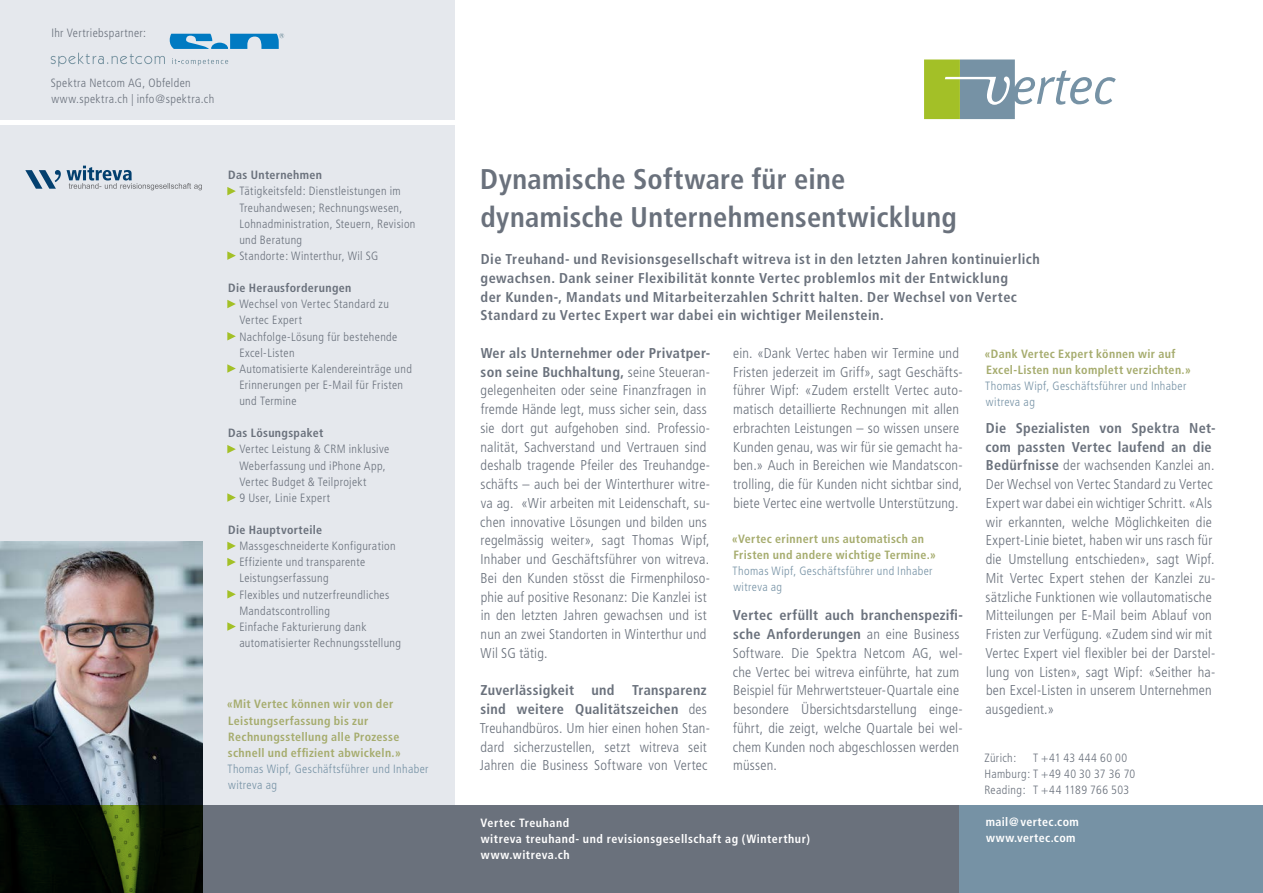
<style>
.page{position:relative;width:1263px;height:893px;background:#fff}
.page>*{position:absolute;margin:0;border:0;box-sizing:border-box;transform-origin:0 0}
.Obertitel{font:700 condensed 28.5px "Frutiger";letter-spacing:.01em;color:#6a717c}
.Lauftext_Block{font:300 condensed 14.25px/18.8px "Frutiger";letter-spacing:.015em;color:#6a717c}
.Titel_Lead{font:700 condensed 14.25px "Frutiger";letter-spacing:.035em;color:#6a717c}
.Text_klein{font:300 condensed 12px "Frutiger";letter-spacing:.03em;color:#6a717c}
.Zitat_im_Lauftext{font:700 condensed 12px/16.2px "Frutiger";letter-spacing:.025em;color:#a6ac6e}
.Titel_klein{font:300 condensed 12px/16.2px "Frutiger";letter-spacing:.03em;color:#6a717c}
.Titel_klein-2{font:700 condensed 12px/16.2px "Frutiger";letter-spacing:.04em;color:#fff}
.Zitat_im_Lauftext-2{font:300 condensed 12px/16.2px "Frutiger";letter-spacing:.03em;color:#7692a5}
.Titel_klein-3{font:700 condensed 12px "Frutiger";letter-spacing:.025em;color:#6a717c}
.Name_im_Lauftext{font:300 condensed 12px "Frutiger";letter-spacing:.03em;color:#7692a5}
.s1{font-weight:700}
</style>
<div class="page">
<div style="left:0;top:125px;width:455px;height:680px;background:#e5e8ed"></div>
<div style="left:0;top:0;width:455px;height:119px;background:#e5e8ed"></div>
<div style="left:202px;top:805px;width:758px;height:88px;background:#6a717c"></div>
<div style="left:960px;top:805px;width:303px;height:88px;background:#7692a5"></div>
<svg style="left:924px;top:60px;width:192px;height:59px"></svg>
<img style="left:0;top:542px;width:202px;height:263px">
<svg style="left:0;top:805px;width:202px;height:88px;background:#0f1906"></svg>
<svg style="left:227px;top:187px;width:9px;height:8px"></svg>
<svg style="left:227px;top:251px;width:9px;height:9px"></svg>
<svg style="left:227px;top:300px;width:9px;height:8px"></svg>
<svg style="left:227px;top:332px;width:9px;height:8px"></svg>
<svg style="left:227px;top:364px;width:9px;height:9px"></svg>
<svg style="left:227px;top:445px;width:9px;height:8px"></svg>
<svg style="left:227px;top:493px;width:9px;height:9px"></svg>
<svg style="left:227px;top:542px;width:9px;height:8px"></svg>
<svg style="left:227px;top:558px;width:9px;height:8px"></svg>
<svg style="left:227px;top:590px;width:9px;height:8px"></svg>
<svg style="left:227px;top:622px;width:9px;height:9px"></svg>
<svg style="left:25px;top:170px;width:36px;height:19px"></svg>
<svg style="left:67px;top:166px;width:135px;height:24px"></svg>
<svg style="left:51px;top:33px;width:233px;height:34px"></svg>
<p class="Text_klein" style="left:51px;top:27px;width:96px">Ihr Vertriebspartner:</p>
<p class="Text_klein" style="left:51px;top:76px;width:141px">Spektra Netcom AG, Obfelden</p>
<p class="Text_klein" style="left:51px;top:92px;width:164px">www.spektra.ch | info@spektra.ch</p>
<p class="Titel_klein-3" style="left:228px;top:168px;width:95px">Das Unternehmen</p>
<p class="Text_klein" style="left:239px;top:184px;width:163px">Tätigkeitsfeld: Dienstleistungen im</p>
<p class="Text_klein" style="left:239px;top:201px;width:164px">Treuhandwesen; Rechnungswesen,</p>
<p class="Text_klein" style="left:239px;top:217px;width:178px">Lohnadministration, Steuern, Revision</p>
<p class="Text_klein" style="left:239px;top:233px;width:64px">und Beratung</p>
<p class="Text_klein" style="left:239px;top:249px;width:141px">Standorte: Winterthur, Wil SG</p>
<p class="Titel_klein-3" style="left:228px;top:281px;width:125px">Die Herausforderungen</p>
<p class="Titel_klein" style="left:239px;top:296px;width:151px">Wechsel von Vertec Standard zu</p>
<p class="Titel_klein" style="left:239px;top:312px;width:64px">Vertec Expert</p>
<p class="Titel_klein" style="left:239px;top:328px;width:160px">Nachfolge-Lösung für bestehende<br>Excel-Listen</p>
<p class="Titel_klein" style="left:239px;top:361px;width:174px">Automatisierte Kalendereinträge und<br>Erinnerungen per E-Mail für Fristen</p>
<p class="Titel_klein" style="left:239px;top:393px;width:59px">und Termine</p>
<p class="Titel_klein-3" style="left:228px;top:426px;width:96px">Das Lösungspaket</p>
<p class="Text_klein" style="left:239px;top:442px;width:151px">Vertec Leistung &amp; CRM inklusive</p>
<p class="Text_klein" style="left:239px;top:459px;width:148px">Weberfassung und iPhone App,</p>
<p class="Text_klein" style="left:239px;top:475px;width:129px">Vertec Budget &amp; Teilprojekt</p>
<p class="Titel_klein" style="left:239px;top:490px;width:92px">9 User, Linie Expert</p>
<p class="Titel_klein-3" style="left:228px;top:523px;width:95px">Die Hauptvorteile</p>
<p class="Text_klein" style="left:239px;top:539px;width:158px">Massgeschneiderte Konfiguration</p>
<p class="Text_klein" style="left:239px;top:555px;width:127px">Effiziente und transparente</p>
<p class="Text_klein" style="left:239px;top:571px;width:91px">Leistungserfassung</p>
<p class="Text_klein" style="left:239px;top:588px;width:151px">Flexibles und nutzerfreundliches</p>
<p class="Text_klein" style="left:239px;top:604px;width:92px">Mandatscontrolling</p>
<p class="Text_klein" style="left:239px;top:620px;width:129px">Einfache Fakturierung dank</p>
<p class="Text_klein" style="left:239px;top:636px;width:163px">automatisierter Rechnungsstellung</p>
<p class="Zitat_im_Lauftext" style="left:227px;top:696px;width:168px">«Mit Vertec können wir von der</p>
<p class="Zitat_im_Lauftext" style="left:228px;top:712px;width:141px">Leistungserfassung bis zur</p>
<p class="Zitat_im_Lauftext" style="left:228px;top:728px;width:175px">Rechnungsstellung alle Prozesse schnell und effizient abwickeln.»</p>
<p class="Zitat_im_Lauftext-2" style="left:227px;top:761px;width:203px">Thomas Wipf, Geschäftsführer und Inhaber witreva ag</p>
<p class="Obertitel" style="left:480px;top:162px;width:366px">Dynamische Software für eine</p>
<p class="Obertitel" style="left:480px;top:200px;width:478px">dynamische Unternehmensentwicklung</p>
<p class="Titel_Lead" style="left:481px;top:251px;width:561px">Die Treuhand- und Revisionsgesellschaft witreva ist in den letzten Jahren kontinuierlich</p>
<p class="Titel_Lead" style="left:480px;top:269px;width:529px">gewachsen. Dank seiner Flexibilität konnte Vertec problemlos mit der Entwicklung</p>
<p class="Titel_Lead" style="left:480px;top:288px;width:538px">der Kunden-, Mandats und Mitarbeiterzahlen Schritt halten. Der Wechsel von Vertec</p>
<p class="Titel_Lead" style="left:480px;top:307px;width:405px">Standard zu Vertec Expert war dabei ein wichtiger Meilenstein.</p>
<p class="Lauftext_Block" style="left:480px;top:344px;width:231px"><span class="s1">Wer als Unternehmer oder Privatper&shy;son seine Buchhaltung,</span> seine Steueran&shy;gelegenheiten oder seine Finanzfragen in fremde Hände legt, muss sicher sein, dass sie dort gut aufgehoben sind. Professio&shy;nalität, Sachverstand und Vertrauen sind deshalb tragende Pfeiler des Treuhandge&shy;schäfts – auch bei der Winterthurer witre&shy;va ag. «Wir arbeiten mit Leidenschaft, su&shy;chen innovative Lösungen und bilden uns regelmässig weiter», sagt Thomas Wipf, Inhaber und Geschäftsführer von witreva.<br>Bei den Kunden stösst die Firmenphiloso&shy;phie auf positive Resonanz: Die Kanzlei ist in den letzten Jahren gewachsen und ist nun an zwei Standorten in Winterthur und Wil SG tätig.</p>
<p class="Lauftext_Block" style="left:480px;top:681px;width:232px"><span class="s1">Zuverlässigkeit und Transparenz sind weitere Qualitätszeichen</span> des Treuhandbüros. Um hier einen hohen Stan&shy;dard sicherzustellen, setzt witreva seit Jahren die Business Software von Vertec</p>
<p class="Lauftext_Block" style="left:733px;top:344px;width:231px">ein. «Dank Vertec haben wir Termine und Fristen jederzeit im Griff», sagt Geschäfts&shy;führer Wipf: «Zudem erstellt Vertec auto&shy;matisch detaillierte Rechnungen mit allen erbrachten Leistungen – so wissen unsere Kunden genau, was wir für sie gemacht ha&shy;ben.» Auch in Bereichen wie Mandatscon&shy;trolling, die für Kunden nicht sichtbar sind, biete Vertec eine wertvolle Unterstützung.</p>
<p class="Zitat_im_Lauftext" style="left:732px;top:530px;width:194px">«Vertec erinnert uns automatisch an</p>
<p class="Zitat_im_Lauftext" style="left:733px;top:547px;width:204px">Fristen und andere wichtige Termine.»</p>
<p class="Name_im_Lauftext" style="left:733px;top:564px;width:201px">Thomas Wipf, Geschäftsführer und Inhaber</p>
<p class="Name_im_Lauftext" style="left:733px;top:580px;width:50px">witreva ag</p>
<p class="Lauftext_Block" style="left:733px;top:606px;width:232px"><span class="s1">Vertec erfüllt auch branchenspezifi&shy;sche Anforderungen</span> an eine Business Software. Die Spektra Netcom AG, wel&shy;che Vertec bei witreva einführte, hat zum Beispiel für Mehrwertsteuer-Quartale eine besondere Übersichtsdarstellung einge&shy;führt, die zeigt, welche Quartale bei wel&shy;chem Kunden noch abgeschlossen werden müssen.</p>
<p class="Titel_klein-2" style="left:481px;top:814px;width:90px">Vertec Treuhand</p>
<p class="Titel_klein-2" style="left:481px;top:830px;width:330px">witreva treuhand- und revisionsgesellschaft ag (Winterthur)</p>
<p class="Titel_klein-2" style="left:481px;top:846px;width:90px">www.witreva.ch</p>
<p class="Zitat_im_Lauftext" style="left:984px;top:345px;width:208px">«Dank Vertec Expert können wir auf<br>Excel-Listen nun komplett verzichten.»</p>
<p class="Zitat_im_Lauftext-2" style="left:985px;top:378px;width:203px">Thomas Wipf, Geschäftsführer und Inhaber witreva ag</p>
<p class="Lauftext_Block" style="left:985px;top:419px;width:232px"><span class="s1">Die Spezialisten von Spektra Net&shy;com passten Vertec laufend an die Bedürfnisse</span> der wachsenden Kanzlei an.<br>Der Wechsel von Vertec Standard zu Vertec Expert war dabei ein wichtiger Schritt. «Als wir erkannten, welche Möglichkeiten die Expert-Linie bietet, haben wir uns rasch für die Umstellung entschieden», sagt Wipf.<br>Mit Vertec Expert stehen der Kanzlei zu&shy;sätzliche Funktionen wie vollautomatische Mitteilungen per E-Mail beim Ablauf von Fristen zur Verfügung. «Zudem sind wir mit Vertec Expert viel flexibler bei der Darstel&shy;lung von Listen», sagt Wipf: «Seither ha&shy;ben Excel-Listen in unserem Unternehmen ausgedient.»</p>
<p class="Titel_klein" style="left:984px;top:749px;width:34px">Zürich:</p>
<p class="Titel_klein" style="left:984px;top:749px;width:152px;text-indent:49px">T +41 43 444 60 00<br>Hamburg: T +49 40 30 37 36 70<br>Reading: T +44 1189 766 503</p>
<p class="Titel_klein-2" style="left:986px;top:814px;width:94px">mail@ vertec.com www.vertec.com</p>
</div>
